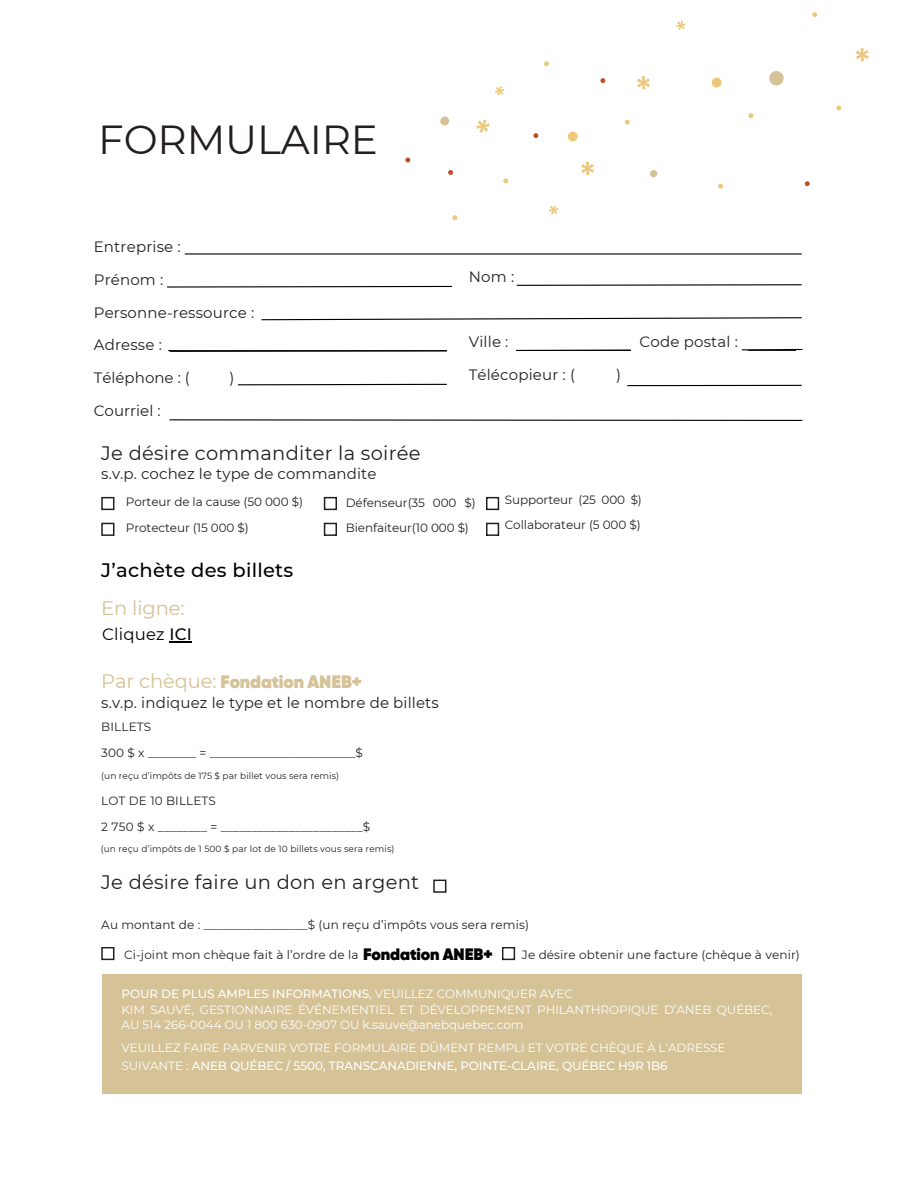
<style>
.page{position:relative;width:918px;height:1188px;background:#fff}
.page>*{position:absolute;margin:0;border:0;box-sizing:border-box;transform-origin:0 0}
.t1{font:40.5px "Montserrat";letter-spacing:-.005em;color:#231f20}
.t2{font:19.5px "Montserrat";letter-spacing:.015em;color:#231f20}
.t3{font:500 19.5px "Montserrat";letter-spacing:.015em;color:#000}
.t4{font:19.5px "Montserrat";letter-spacing:-.005em;color:#d5c297}
.t5{font:800 18px "Gilroy";letter-spacing:-.005em;color:#d5c297}
.t6{font:800 16.5px "Gilroy";letter-spacing:-.005em;color:#000}
.t7{font:16.5px "Montserrat";letter-spacing:.015em;color:#000}
.t8{font:15px/32.7px "Montserrat";letter-spacing:.01em;color:#231f20}
.t9{font:12px/25.8px "Montserrat";letter-spacing:.01em;color:#231f20}
.t10{font:12px/15.8px "Montserrat";letter-spacing:-.005em;color:#fff}
.t11{font:9px "Montserrat";letter-spacing:.01em;color:#231f20}
.s1{font-weight:500}
.s2{font-family:"Montserrat";font-weight:400;font-size:19.5px}
</style>
<div class="page">
<svg style="left:101px;top:497px;width:13px;height:13px"></svg>
<svg style="left:101px;top:523px;width:13px;height:13px"></svg>
<svg style="left:101px;top:947px;width:13px;height:13px"></svg>
<svg style="left:324px;top:497px;width:13px;height:13px"></svg>
<svg style="left:324px;top:523px;width:13px;height:13px"></svg>
<svg style="left:405px;top:158px;width:5px;height:5px"></svg>
<hr style="left:168px;top:351px;width:279px;height:1px;background:#231f20">
<svg style="left:440px;top:117px;width:9px;height:8px"></svg>
<svg style="left:448px;top:170px;width:5px;height:5px"></svg>
<svg style="left:452px;top:215px;width:5px;height:5px"></svg>
<svg style="left:433px;top:880px;width:13px;height:13px"></svg>
<svg style="left:476px;top:119px;width:14px;height:14px"></svg>
<svg style="left:486px;top:497px;width:13px;height:13px"></svg>
<svg style="left:486px;top:523px;width:13px;height:13px"></svg>
<svg style="left:495px;top:86px;width:9px;height:9px"></svg>
<svg style="left:503px;top:179px;width:5px;height:4px"></svg>
<svg style="left:533px;top:133px;width:5px;height:5px"></svg>
<svg style="left:544px;top:61px;width:5px;height:5px"></svg>
<svg style="left:549px;top:205px;width:9px;height:9px"></svg>
<svg style="left:568px;top:132px;width:10px;height:9px"></svg>
<svg style="left:581px;top:162px;width:13px;height:13px"></svg>
<svg style="left:600px;top:78px;width:5px;height:5px"></svg>
<svg style="left:625px;top:120px;width:5px;height:5px"></svg>
<svg style="left:637px;top:76px;width:13px;height:13px"></svg>
<div style="left:650px;top:170px;width:7px;height:7px;background:#d5c297;border-radius:3px"></div>
<svg style="left:676px;top:21px;width:9px;height:9px"></svg>
<svg style="left:712px;top:78px;width:10px;height:10px"></svg>
<svg style="left:718px;top:184px;width:5px;height:5px"></svg>
<svg style="left:748px;top:113px;width:5px;height:5px"></svg>
<svg style="left:769px;top:71px;width:15px;height:14px"></svg>
<hr style="left:748px;top:350px;width:48px;height:1px;background:#231f20">
<div style="left:102px;top:974px;width:700px;height:120px;background:#d5c297"></div>
<svg style="left:805px;top:181px;width:5px;height:5px"></svg>
<svg style="left:812px;top:12px;width:5px;height:5px"></svg>
<svg style="left:836px;top:105px;width:5px;height:5px"></svg>
<svg style="left:856px;top:48px;width:13px;height:13px"></svg>
<hr style="left:185px;top:253px;width:617px;height:2px;background:#000">
<svg style="left:167px;top:285px;width:286px;height:3px"></svg>
<svg style="left:516px;top:284px;width:286px;height:2px"></svg>
<svg style="left:261px;top:317px;width:541px;height:4px"></svg>
<hr style="left:170px;top:350px;width:277px;height:2px;background:#000">
<hr style="left:516px;top:349px;width:115px;height:2px;background:#000">
<hr style="left:742px;top:349px;width:60px;height:1px;background:#000">
<svg style="left:237px;top:383px;width:210px;height:3px"></svg>
<hr style="left:627px;top:385px;width:175px;height:1px;background:#000">
<svg style="left:169px;top:419px;width:634px;height:2px"></svg>
<svg style="left:169px;top:641px;width:23px;height:1px"></svg>
<svg style="left:502px;top:947px;width:13px;height:13px"></svg>
<h4 class="t1" style="left:98px;top:115px;width:281px">FORMULAIRE</h4>
<h1 class="t8" style="left:94px;top:231px;width:162px">Entreprise :<br>Prénom :<br>Personne-ressource :<br>Adresse :<br>Téléphone : (</h1>
<h1 class="t8" style="left:229px;top:361px;width:6px">)</h1>
<h1 class="t8" style="left:94px;top:394px;width:68px">Courriel :</h1>
<h3 class="t2" style="left:101px;top:441px;width:321px">Je désire commanditer la soirée</h3>
<h6 class="t8" style="left:469px;top:260px;width:47px">Nom :</h6>
<h4 class="t8" style="left:469px;top:325px;width:41px">Ville :</h4>
<h4 class="t8" style="left:640px;top:325px;width:100px">Code postal :</h4>
<h4 class="t8" style="left:469px;top:358px;width:108px">Télécopieur : (</h4>
<h4 class="t8" style="left:616px;top:358px;width:6px">)</h4>
<h4 class="t8" style="left:101px;top:458px;width:277px">s.v.p. cochez le type de commandite</h4>
<h4 class="t9" style="left:126px;top:489px;width:179px">Porteur de la cause (50 000 $)<br>Protecteur (15 000 $)</h4>
<p class="t9" style="left:346px;top:489px;width:131px">Défenseur(35 000 $)<br>Bienfaiteur(10 000 $)</p>
<p class="t9" style="left:505px;top:486px;width:139px">Supporteur (25 000 $)<br>Collaborateur (5 000 $)</p>
<h6 class="t3" style="left:101px;top:558px;width:194px">J’achète des billets</h6>
<h3 class="t4" style="left:101px;top:596px;width:85px">En ligne:</h3>
<h6 class="t7" style="left:102px;top:624px;width:92px">Cliquez <span class="s1">ICI</span></h6>
<h4 class="t5" style="left:101px;top:674px;width:262px"><span class="s2">Par chèque:</span> Fondation ANEB+</h4>
<h4 class="t8" style="left:101px;top:686px;width:339px">s.v.p. indiquez le type et le nombre de billets</h4>
<p class="t9" style="left:101px;top:714px;width:51px">BILLETS</p>
<h2 class="t9" style="left:101px;top:740px;width:263px">300 $ x ________ = ________________________$</h2>
<h4 class="t11" style="left:101px;top:771px;width:239px">(un reçu d’impôts de 175 $ par billet vous sera remis)</h4>
<h3 class="t9" style="left:101px;top:788px;width:116px">LOT DE 10 BILLETS</h3>
<h5 class="t9" style="left:101px;top:814px;width:270px">2 750 $ x ________ = _______________________$</h5>
<h3 class="t11" style="left:101px;top:843px;width:295px">(un reçu d’impôts de 1 500 $ par lot de 10 billets vous sera remis)</h3>
<h4 class="t2" style="left:101px;top:870px;width:319px">Je désire faire un don en argent</h4>
<p class="t9" style="left:101px;top:912px;width:429px">Au montant de : _________________$ (un reçu d’impôts vous sera remis)</p>
<p class="t9" style="left:124px;top:942px;width:236px">Ci-joint mon chèque fait à l’ordre de la</p>
<p class="t9" style="left:522px;top:942px;width:279px">Je désire obtenir une facture (chèque à venir)</p>
<p class="t10" style="left:122px;top:986px;width:652px"><span class="s1">POUR DE PLUS AMPLES INFORMATIONS</span>, VEUILLEZ COMMUNIQUER AVEC<br>KIM SAUVÉ, GESTIONNAIRE ÉVÉNEMENTIEL ET DÉVELOPPEMENT PHILANTHROPIQUE D’ANEB QUÉBEC,<br>AU 514 266-0044 OU 1 800 630-0907 OU k.sauve@anebquebec.com</p>
<p class="t10" style="left:122px;top:1038px;width:606px;line-height:18px">VEUILLEZ FAIRE PARVENIR VOTRE FORMULAIRE DÛMENT REMPLI ET VOTRE CHÈQUE À L’ADRESSE<br>SUIVANTE : <span class="s1">ANEB QUÉBEC / 5500, TRANSCANADIENNE, POINTE-CLAIRE, QUÉBEC H9R 1B6</span></p>
<h4 class="t6" style="left:363px;top:947px;width:131px">Fondation ANEB+</h4>
</div>
